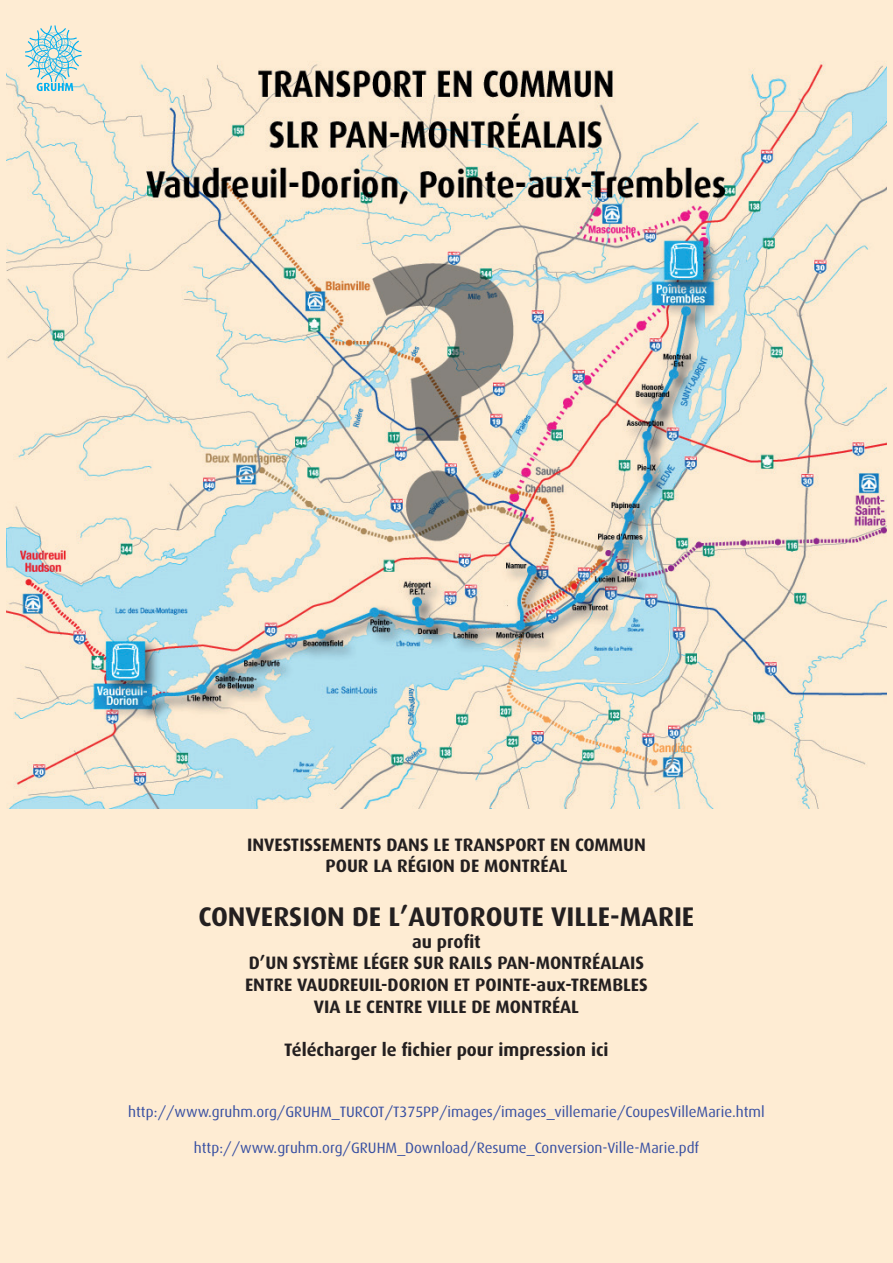
<style>
.page{position:relative;width:893px;height:1263px;background:#feecd3}
.page>*{position:absolute;margin:0;border:0;box-sizing:border-box;transform-origin:0 0}
.t1{font:700 27px "Dax";color:#231f20}
.t2{font:700 18px/21.6px "Dax";color:#231f20;text-align:center}
.t3{font:15px "Dax";color:#374fa2}
</style>
<div class="page">
<img style="left:6px;top:61px;width:880px;height:748px">
<svg style="left:25px;top:25px;width:57px;height:66px"></svg>
<p class="t2" style="left:247px;top:833px;width:400px">INVESTISSEMENTS DANS LE TRANSPORT EN COMMUN<br>POUR LA RÉGION DE MONTRÉAL</p>
<h1 class="t1" style="left:199px;top:901px;width:497px">CONVERSION DE L’AUTOROUTE VILLE-MARIE</h1>
<p class="t2" style="left:245px;top:931px;width:404px">au profit<br>D’UN SYSTÈME LÉGER SUR RAILS PAN-MONTRÉALAIS ENTRE VAUDREUIL-DORION ET POINTE-aux-TREMBLES VIA LE CENTRE VILLE DE MONTRÉAL</p>
<p class="t2" style="left:284px;top:1039px;width:326px">Télécharger le fichier pour impression ici</p>
<p class="t3" style="left:128px;top:1103px;width:638px">http://www.gruhm.org/GRUHM_TURCOT/T375PP/images/images_villemarie/CoupesVilleMarie.html</p>
<p class="t3" style="left:194px;top:1139px;width:507px">http://www.gruhm.org/GRUHM_Download/Resume_Conversion-Ville-Marie.pdf</p>
</div>
